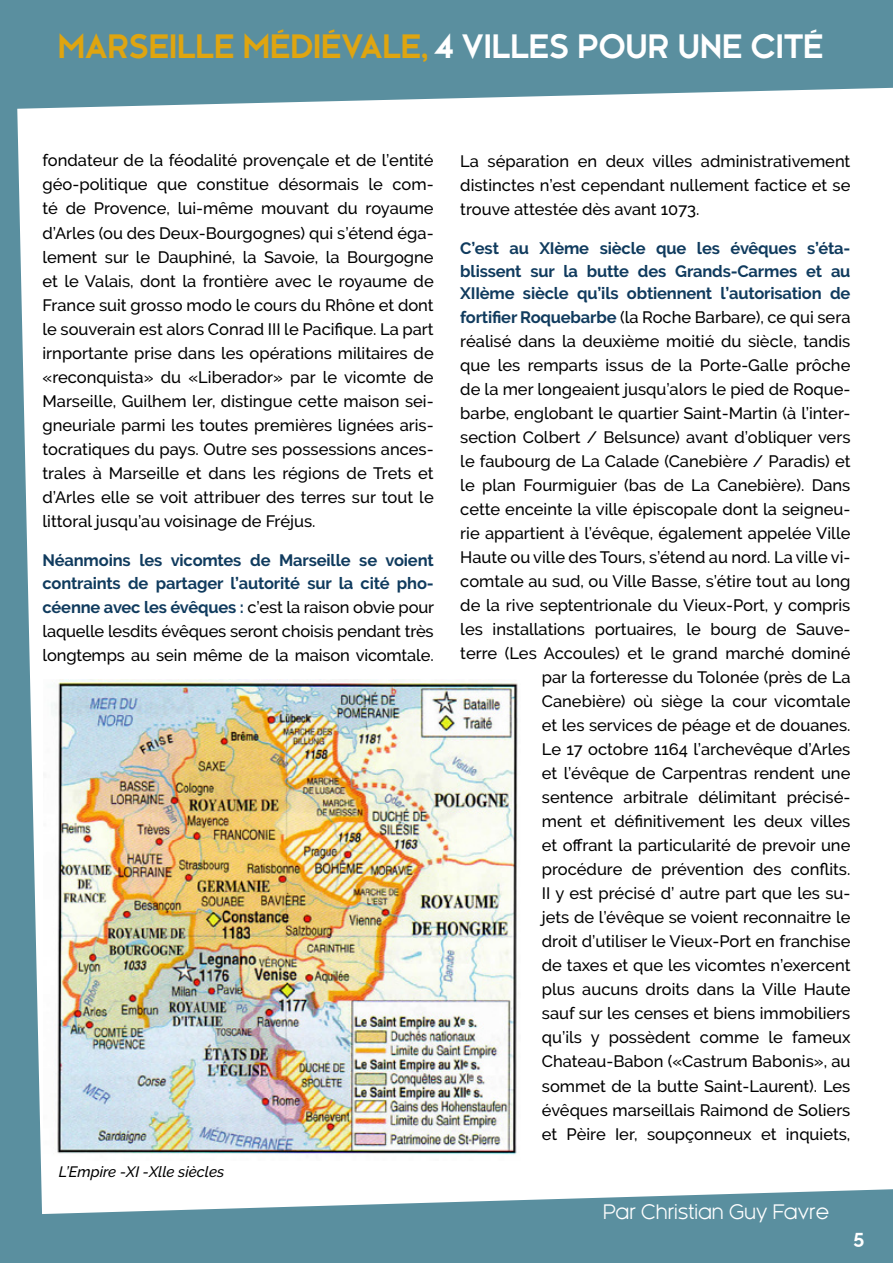
<style>
.page{position:relative;width:893px;height:1263px;background:#fff}
.page>*{position:absolute;margin:0;border:0;box-sizing:border-box;transform-origin:0 0}
.t1{font:700 31.5px "Kessel 105";color:#dfa510}
.t2{font:19.5px "Kessel 105";color:#fff}
.t3{font:700 19.5px "Raleway";color:#fff}
.t4{font:500 16.5px/24px "Raleway";color:#000;text-align:justify}
.t5{font:700 16.5px/22.5px "Raleway";letter-spacing:-.01em;color:#103b5e}
.t6{font:italic 500 15px "Raleway";color:#000}
.s1{color:#fff}
.s2{font-weight:700;color:#103b5e}
</style>
<div class="page">
<svg style="left:0;top:0;width:893px;height:109px;background:#6a99a8"></svg>
<svg style="left:0;top:81px;width:43px;height:1108px;fill:#5a8f9f"></svg>
<svg style="left:0;top:1189px;width:893px;height:74px;fill:#5a8f9f"></svg>
<img style="left:51px;top:679px;width:467px;height:477px">
<h1 class="t1" style="left:58px;top:27px;width:767px">MARSEILLE MÉDIÉVALE,<span class="s1">4 VILLES POUR UNE CITÉ</span></h1>
<p class="t4" style="left:43px;top:149px;width:393px">fondateur de la féodalité provençale et de l’entité géo-politique que constitue désormais le com&shy;té de Provence, lui-même mouvant du royaume d’Arles (ou des Deux-Bourgognes) qui s’étend éga&shy;lement sur le Dauphiné, la Savoie, la Bourgogne et le Valais, dont la frontière avec le royaume de France suit grosso modo le cours du Rhône et dont le souverain est alors Conrad III le Pacifique. La part irnportante prise dans les opérations militaires de «reconquista» du «Liberador» par le vicomte de Marseille, Guilhem ler, distingue cette maison sei&shy;gneuriale parmi les toutes premières lignées aris&shy;tocratiques du pays. Outre ses possessions ances&shy;trales à Marseille et dans les régions de Trets et d’Arles elle se voit attribuer des terres sur tout le littoral jusqu’au voisinage de Fréjus.</p>
<p class="t5" style="left:43px;top:549px;width:393px">Néanmoins les vicomtes de Marseille se voient contraints de partager l’autorité sur la cité pho-</p>
<p class="t4" style="left:43px;top:595px;width:393px"><span class="s2">céenne avec les évêques :</span> c’est la raison obvie pour laquelle lesdits évêques seront choisis pendant très longtemps au sein même de la maison vicomtale.</p>
<p class="t6" style="left:59px;top:1163px;width:167px">L’Empire -XI -Xlle siècles</p>
<p class="t4" style="left:460px;top:149px;width:392px">La séparation en deux villes administrativement distinctes n’est cependant nullement factice et se trouve attestée dès avant 1073.</p>
<p class="t5" style="left:460px;top:237px;width:392px;text-align:justify">C’est au XIème siècle que les évêques s’éta&shy;blissent sur la butte des Grands-Carmes et au XIIème siècle qu’ils obtiennent l’autorisation de</p>
<p class="t4" style="left:460px;top:305px;width:392px;text-align:right"><span class="s2">fortifier Roquebarbe</span> (la Roche Barbare), ce qui sera réalisé dans la deuxième moitié du siècle, tandis que les remparts issus de la Porte-Galle prôche de la mer longeaient jusqu’alors le pied de Roque&shy;barbe, englobant le quartier Saint-Martin (à l’inter&shy;section Colbert / Belsunce) avant d’obliquer vers le faubourg de La Calade (Canebière / Paradis) et le plan Fourmiguier (bas de La Canebière). Dans cette enceinte la ville épiscopale dont la seigneu&shy;rie appartient à l’évêque, également appelée Ville Haute ou ville des Tours, s’étend au nord. La ville vi&shy;comtale au sud, ou Ville Basse, s’étire tout au long de la rive septentrionale du Vieux-Port, y compris les installations portuaires, le bourg de Sauve&shy;terre (Les Accoules) et le grand marché dominé par la forteresse du Tolonée (près de La Canebière) où siège la cour vicomtale<br>et les services de péage et de douanes.<br>Le 17 octobre 1164 l’archevêque d’Arles<br>et l’évêque de Carpentras rendent une<br>sentence arbitrale délimitant précisé-<br>ment et définitivement les deux villes<br>et offrant la particularité de prevoir une procédure de prévention des conflits.<br>II y est précisé d’ autre part que les su-<br>jets de l’évêque se voient reconnaitre le<br>droit d’utiliser le Vieux-Port en franchise<br>de taxes et que les vicomtes n’exercent<br>plus aucuns droits dans la Ville Haute<br>sauf sur les censes et biens immobiliers<br>qu’ils y possèdent comme le fameux Chateau-Babon («Castrum Babonis», au<br>sommet de la butte Saint-Laurent). Les<br>évêques marseillais Raimond de Soliers<br>et Pèire Ier, soupçonneux et inquiets,</p>
<p class="t2" style="left:603px;top:1200px;width:227px">Par Christian Guy Favre</p>
<p class="t3" style="left:853px;top:1226px;width:12px">5</p>
</div>
